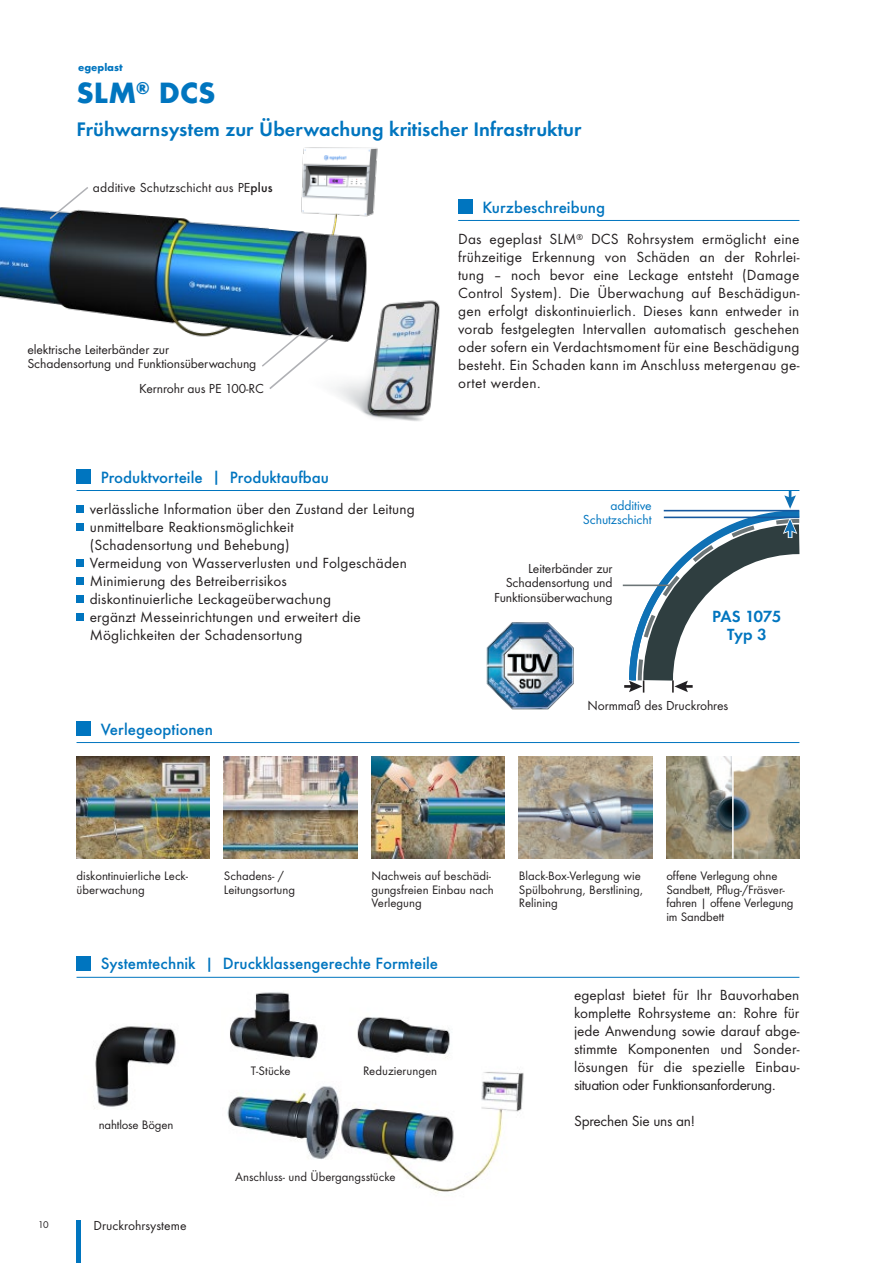
<style>
.page{position:relative;width:893px;height:1263px;background:#fff}
.page>*{position:absolute;margin:0;border:0;box-sizing:border-box;transform-origin:0 0}
.t1{font:700 27px "Futura ND";color:#0075bf}
.t2{font:600 18px "Futura ND";color:#0075bf}
.t3{font:500 15px "Futura ND";color:#0075bf}
.t4{font:600 14.85px/17.9px "Futura ND";color:#0075bf;text-align:center}
.t5{font:13.5px/18px "Futura ND";letter-spacing:.01em;color:#231f20;text-align:justify}
.t6{font:13.5px "Futura ND";letter-spacing:-.02em;color:#231f20}
.t7{font:12px/14.4px "Futura ND";letter-spacing:-.01em;color:#231f20}
.t8{font:12px "Futura ND";letter-spacing:.01em;color:#231f20}
.t9{font:12px/14.4px "Futura ND";letter-spacing:-.01em;color:#0075bf;text-align:right}
.t10{font:11.25px/13.5px "Futura ND";color:#231f20}
.t11{font:700 9.75px "Futura ND";color:#0075bf}
.t12{font:9px "Futura ND";color:#231f20}
.s1{font-weight:500}
</style>
<div class="page">
<hr style="left:77px;top:1220px;width:4px;height:43px;background:#0075bf">
<img style="left:0;top:147px;width:378px;height:190px">
<div style="left:458px;top:199px;width:15px;height:15px;background:#0075bf"></div>
<hr style="left:458px;top:220px;width:341px;height:1px;background:#0075bf">
<svg style="left:48px;top:185px;width:42px;height:36px"></svg>
<svg style="left:260px;top:325px;width:35px;height:64px"></svg>
<svg style="left:624px;top:490px;width:176px;height:203px"></svg>
<hr style="left:623px;top:584px;width:48px;height:2px;background:#6c7577">
<div style="left:77px;top:469px;width:14px;height:15px;background:#0075bf"></div>
<div style="left:77px;top:506px;width:7px;height:7px;background:#0075bf"></div>
<div style="left:77px;top:524px;width:7px;height:7px;background:#0075bf"></div>
<div style="left:77px;top:560px;width:7px;height:7px;background:#0075bf"></div>
<div style="left:77px;top:578px;width:7px;height:7px;background:#0075bf"></div>
<div style="left:77px;top:596px;width:7px;height:7px;background:#0075bf"></div>
<div style="left:77px;top:614px;width:7px;height:7px;background:#0075bf"></div>
<hr style="left:77px;top:490px;width:722px;height:1px;background:#0075bf">
<img style="left:486px;top:622px;width:88px;height:87px">
<img style="left:295px;top:252px;width:145px;height:169px">
<div style="left:77px;top:721px;width:14px;height:15px;background:#0075bf"></div>
<hr style="left:77px;top:742px;width:722px;height:1px;background:#0075bf">
<img style="left:519px;top:756px;width:133px;height:103px">
<img style="left:224px;top:756px;width:133px;height:103px">
<img style="left:77px;top:756px;width:133px;height:103px">
<img style="left:666px;top:756px;width:133px;height:103px">
<hr style="left:732px;top:756px;width:2px;height:103px;background:#fff">
<img style="left:371px;top:756px;width:134px;height:103px">
<div style="left:77px;top:956px;width:14px;height:15px;background:#0075bf"></div>
<hr style="left:77px;top:977px;width:722px;height:1px;background:#0075bf">
<img style="left:94px;top:1026px;width:82px;height:83px">
<img style="left:205px;top:976px;width:127px;height:80px">
<img style="left:332px;top:976px;width:141px;height:74px">
<img style="left:227px;top:1056px;width:108px;height:103px">
<img style="left:335px;top:1050px;width:189px;height:144px">
<p class="t11" style="left:78px;top:61px;width:46px">egeplast</p>
<h1 class="t1" style="left:77px;top:75px;width:141px">SLM<sup>®</sup> DCS</h1>
<h2 class="t2" style="left:77px;top:117px;width:506px">Frühwarnsystem zur Überwachung kritischer Infrastruktur</h2>
<p class="t8" style="left:93px;top:180px;width:181px">additive Schutzschicht aus PE<span class="s1">plus</span></p>
<p class="t7" style="left:27px;top:342px;width:230px">elektrische Leiterbänder zur<br>Schadensortung und Funktionsüberwachung</p>
<p class="t7" style="left:139px;top:381px;width:126px">Kernrohr aus PE 100-RC</p>
<p class="t3" style="left:101px;top:467px;width:230px">Produktvorteile | Produktaufbau</p>
<p class="t5" style="left:90px;top:500px;width:326px;text-align:left">verlässliche Information über den Zustand der Leitung unmittelbare Reaktionsmöglichkeit<br>(Schadensortung und Behebung)<br>Vermeidung von Wasserverlusten und Folgeschäden Minimierung des Betreiberrisikos<br>diskontinuierliche Leckageüberwachung<br>ergänzt Messeinrichtungen und erweitert die Möglichkeiten der Schadensortung</p>
<p class="t3" style="left:101px;top:719px;width:114px">Verlegeoptionen</p>
<p class="t3" style="left:482px;top:197px;width:124px">Kurzbeschreibung</p>
<p class="t5" style="left:458px;top:230px;width:343px">Das egeplast SLM<sup>®</sup> DCS Rohrsystem ermöglicht eine frühzeitige Erkennung von Schäden an der Rohrlei&shy;tung – noch bevor eine Leckage entsteht (Damage Control System). Die Überwachung auf Beschädigun&shy;gen erfolgt diskontinuierlich. Dieses kann entweder in vorab festgelegten Intervallen automatisch geschehen oder sofern ein Verdachtsmoment für eine Beschädigung besteht. Ein Schaden kann im Anschluss metergenau ge&shy;ortet werden.</p>
<p class="t9" style="left:583px;top:498px;width:70px">additive<br>Schutzschicht</p>
<p class="t7" style="left:494px;top:561px;width:120px;text-align:right">Leiterbänder zur<br>Schadensortung und<br>Funktionsüberwachung</p>
<p class="t4" style="left:712px;top:607px;width:70px">PAS 1075<br>Typ 3</p>
<p class="t7" style="left:587px;top:698px;width:142px">Normmaß des Druckrohres</p>
<p class="t10" style="left:77px;top:869px;width:113px">diskontinuierliche Leck&shy;überwachung</p>
<p class="t10" style="left:371px;top:869px;width:124px">Nachweis auf beschädi&shy;gungsfreien Einbau nach<br>Verlegung</p>
<p class="t10" style="left:666px;top:869px;width:129px">offene Verlegung ohne<br>Sandbett, Pflug-/Fräsver&shy;fahren | offene Verlegung im Sandbett</p>
<p class="t3" style="left:101px;top:954px;width:339px">Systemtechnik | Druckklassengerechte Formteile</p>
<p class="t5" style="left:574px;top:986px;width:227px">egeplast bietet für Ihr Bauvorhaben komplette Rohrsysteme an: Rohre für jede Anwendung sowie darauf abge&shy;stimmte Komponenten und Sonder&shy;lösungen für die spezielle Einbau&shy;situation oder Funktionsanforderung.</p>
<p class="t10" style="left:99px;top:1118px;width:76px">nahtlose Bögen</p>
<p class="t6" style="left:574px;top:1112px;width:122px">Sprechen Sie uns an!</p>
<p class="t10" style="left:224px;top:869px;width:73px">Schadens- /<br>Leitungsortung</p>
<p class="t10" style="left:519px;top:869px;width:126px">Black-Box-Verlegung wie<br>Spülbohrung, Berstlining,<br>Relining</p>
<p class="t10" style="left:251px;top:1064px;width:42px">T-Stücke</p>
<p class="t10" style="left:363px;top:1064px;width:76px">Reduzierungen</p>
<p class="t12" style="left:38px;top:1218px;width:12px">10</p>
<p class="t7" style="left:94px;top:1218px;width:94px">Druckrohrsysteme</p>
<p class="t10" style="left:235px;top:1170px;width:162px">Anschluss- und Übergangsstücke</p>
</div>
